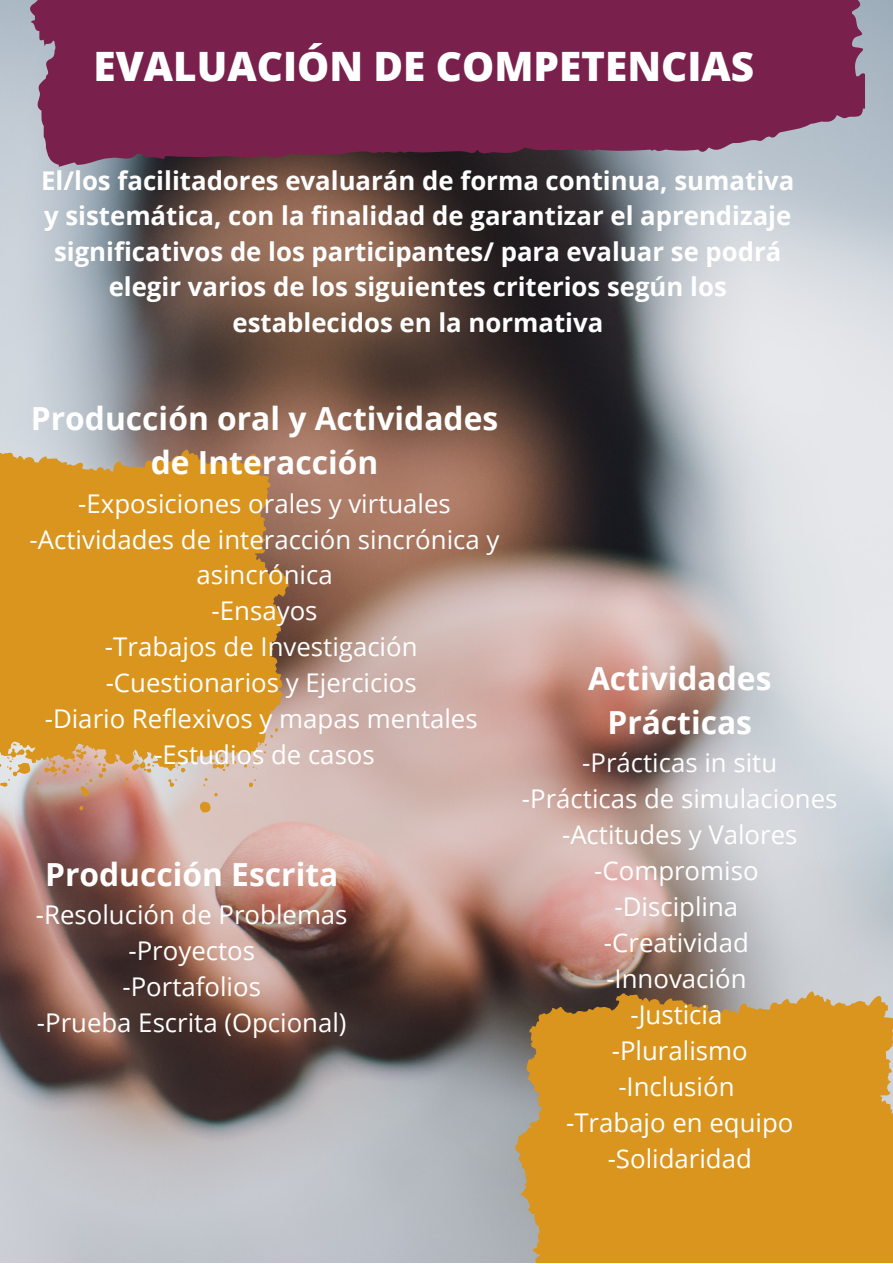
<style>
.page{position:relative;width:893px;height:1264px;background:#fff}
.page>*{position:absolute;margin:0;border:0;box-sizing:border-box;transform-origin:0 0}
.t1{font:800 40.5px "Open Sans";color:#fff}
.t2{font:700 31.8px/43.8px "Open Sans";color:#fff;text-align:center}
.t3{font:25.8px/36px "Open Sans";color:#fff;text-align:center}
.t4{font:700 25.8px/35.4px "Open Sans";color:#fff;text-align:center}
</style>
<div class="page">
<img style="left:0;top:0;width:892px;height:1262px">
<svg style="left:0;top:449px;width:288px;height:363px;background:#d3983a"></svg>
<svg style="left:27px;top:0;width:838px;height:167px;background:#7a2d54"></svg>
<svg style="left:515px;top:991px;width:377px;height:271px;background:#d19326"></svg>
<h1 class="t1" style="left:94px;top:38px;width:662px">EVALUACIÓN DE COMPETENCIAS</h1>
<p class="t4" style="left:41px;top:162px;width:754px">El/los facilitadores evaluarán de forma continua, sumativa y sistemática, con la finalidad de garantizar el aprendizaje significativos de los participantes/ para evaluar se podrá elegir varios de los siguientes criterios según los establecidos en la normativa</p>
<p class="t2" style="left:31px;top:396px;width:469px">Producción oral y Actividades de Interacción</p>
<p class="t3" style="left:30px;top:484px;width:471px">-Exposiciones orales y virtuales -Actividades de interacción sincrónica y asincrónica<br>-Ensayos<br>-Trabajos de Investigación -Cuestionarios y Ejercicios<br>-Diario Reflexivos y mapas mentales -Estudios de casos</p>
<p class="t2" style="left:45px;top:851px;width:295px">Producción Escrita</p>
<p class="t3" style="left:36px;top:895px;width:313px">-Resolución de Problemas -Proyectos<br>-Portafolios<br>-Prueba Escrita (Opcional)</p>
<p class="t2" style="left:588px;top:656px;width:185px">Actividades<br>Prácticas</p>
<p class="t3" style="left:522px;top:744px;width:317px">-Prácticas in situ -Prácticas de simulaciones -Actitudes y Valores -Compromiso<br>-Disciplina<br>-Creatividad<br>-Innovación<br>-Justicia<br>-Pluralismo<br>-Inclusión<br>-Trabajo en equipo -Solidaridad</p>
</div>
